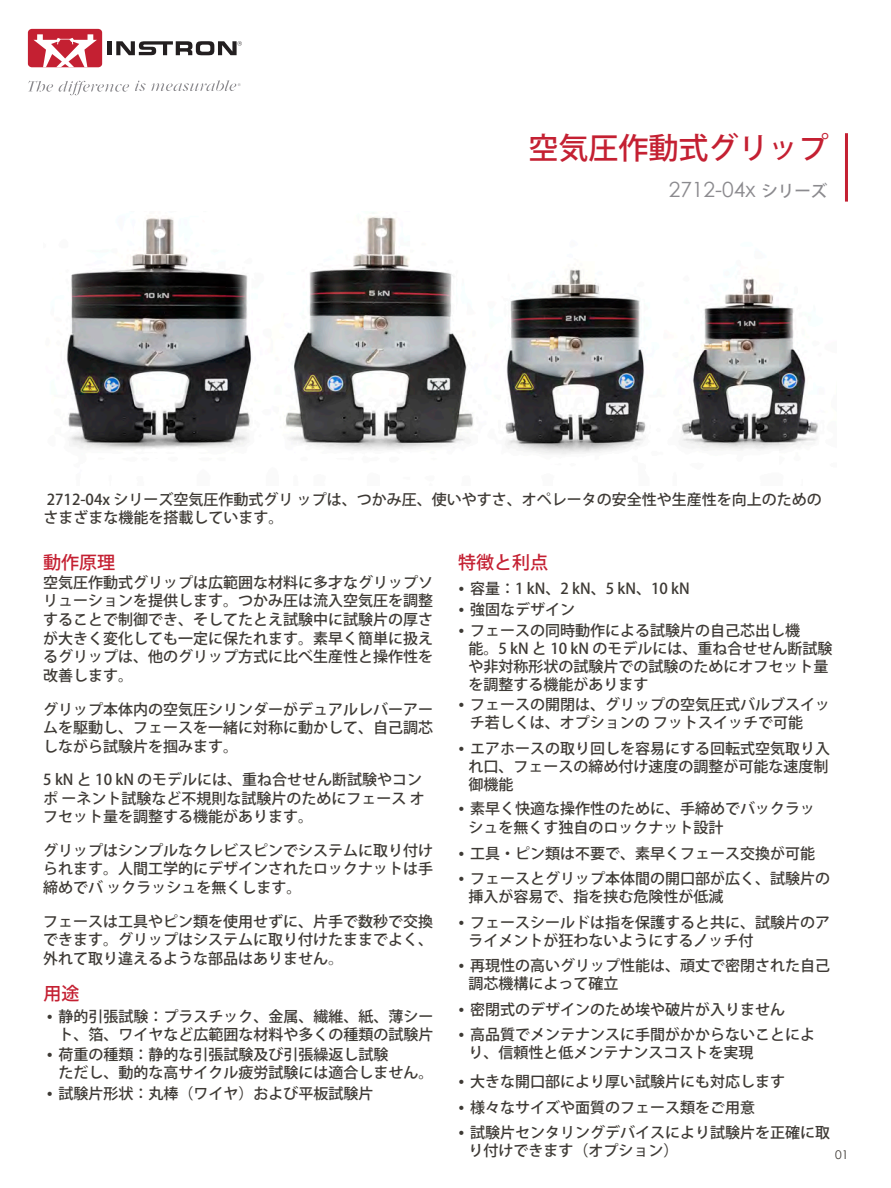
<style>
.page{position:relative;width:891px;height:1188px;background:#fff}
.page>*{position:absolute;margin:0;border:0;box-sizing:border-box;transform-origin:0 0}
.t1{font:500 30px "Koz Go Pr 6 N";color:#c42032}
.t2{font:21px "Century Gothic";color:#8b8a8e}
.t3{font:500 18px "Koz Go Pr 6 N";color:#c42032}
.t4{font:500 15px/18px "Koz Go Pr 6 N";color:#3d3934}
.t5{font:12px "Century Gothic";color:#3d3934}
.s1{font-family:"Koz Go Pr 6 N";font-weight:500;font-size:16.5px}
.s2{font-family:"Franklin Gothic";font-weight:400}
.s3{font-family:"Koz Min Pr 6 N";font-weight:400}
</style>
<div class="page">
<div style="left:28px;top:29px;width:74px;height:38px;background:#c42032;border-radius:4px"></div>
<svg style="left:33px;top:34px;width:64px;height:33px"></svg>
<div style="left:107px;top:41px;width:5px;height:14px;background:#231f20"></div>
<svg style="left:116px;top:41px;width:126px;height:14px"></svg>
<svg style="left:28px;top:80px;width:213px;height:15px"></svg>
<hr style="left:845px;top:133px;width:3px;height:69px;background:#c42032">
<img style="left:67px;top:212px;width:751px;height:242px">
<p class="t1" style="left:528px;top:131px;width:302px">空気圧作動式グリップ</p>
<p class="t2" style="left:669px;top:175px;width:160px">2712-04x <span class="s1">シリーズ</span></p>
<p class="t4" style="left:43px;top:491px;width:780px">2712-04x シリーズ空気圧作動式グリ ップは、つかみ圧、使いやすさ、オペレータの安全性や生産性を向上のためのさまざまな機能を搭載しています。</p>
<p class="t3" style="left:458px;top:552px;width:91px">特徴と利点</p>
<p class="t4" style="left:456px;top:580px;width:235px"><span class="s2">•</span> 容量：1 kN、2 kN、5 kN、10 kN</p>
<p class="t4" style="left:456px;top:601px;width:120px"><span class="s2">•</span> 強固なデザイン</p>
<p class="t4" style="left:468px;top:622px;width:366px;text-indent:-12px"><span class="s2">•</span> フェースの同時動作による試験片の自己芯出し機<br>能。5 kN と 10 kN のモデルには、重ね合せせん断試験や非対称形状の試験片での試験のためにオフセット量を調整する機能があります</p>
<p class="t4" style="left:470px;top:696px;width:362px;text-indent:-14px"><span class="s2">•</span> フェースの開閉は、グリップの空気圧式バルブスイッチ若しくは、オプションの フットスイッチで可能</p>
<p class="t4" style="left:468px;top:740px;width:363px;text-indent:-12px"><span class="s2">•</span> エアホースの取り回しを容易にする回転式空気取り入れ口、フェースの締め付け速度の調整が可能な速度制御機能</p>
<p class="t4" style="left:468px;top:799px;width:348px;line-height:19.2px;text-indent:-12px"><span class="s2">•</span> 素早く快適な操作性のために、手締めでバックラッシュを無くす独自のロックナット設計</p>
<p class="t4" style="left:456px;top:845px;width:360px"><span class="s2">•</span> 工具・ピン類は不要で、素早くフェース交換が可能</p>
<p class="t4" style="left:468px;top:870px;width:363px;text-indent:-12px"><span class="s2">•</span> フェースとグリップ本体間の開口部が広く、試験片の挿入が容易で、指を挟む危険性が低減</p>
<p class="t4" style="left:468px;top:914px;width:363px;text-indent:-12px"><span class="s2">•</span> フェースシールドは指を保護すると共に、試験片のアライメントが狂わないようにするノッチ付</p>
<p class="t4" style="left:468px;top:957px;width:363px;text-indent:-12px"><span class="s2">•</span> 再現性の高いグリップ性能は、頑丈で密閉された自己調芯機構によって確立</p>
<p class="t4" style="left:456px;top:1001px;width:330px"><span class="s2">•</span> 密閉式のデザインのため埃や破片が入りません</p>
<p class="t4" style="left:468px;top:1026px;width:348px;text-indent:-12px"><span class="s2">•</span> 高品質でメンテナンスに手間がかからないことにより、信頼性と低メンテナンスコストを実現</p>
<p class="t4" style="left:456px;top:1073px;width:330px"><span class="s2">•</span> 大きな開口部により厚い試験片にも対応します</p>
<p class="t4" style="left:456px;top:1098px;width:300px"><span class="s2">•</span> 様々なサイズや面質のフェース類をご用意</p>
<p class="t4" style="left:468px;top:1124px;width:363px;text-indent:-12px"><span class="s2">•</span> 試験片センタリングデバイスにより試験片を正確に取り付けできます（オプション）</p>
<p class="t3" style="left:43px;top:552px;width:74px">動作原理</p>
<p class="t4" style="left:43px;top:574px;width:392px;line-height:18.6px;text-align:justify">空気圧作動式グリップは広範囲な材料に多才なグリップソリューションを提供します。つかみ圧は流入空気圧を調整することで制御でき、そしてたとえ試験中に試験片の厚さが大きく変化しても一定に保たれます。素早く簡単に扱えるグリップは、他のグリップ方式に比べ生産性と操作性を改善します。</p>
<p class="t4" style="left:43px;top:700px;width:392px;line-height:18.6px;text-align:justify">グリップ本体内の空気圧シリンダーがデュアルレバーアームを駆動し、フェースを一緒に対称に動かして、自己調芯しながら試験片を掴みます。</p>
<p class="t4" style="left:43px;top:771px;width:383px;line-height:18.6px">5 kN と 10 kN のモデルには、重ね合せせん断試験やコンポ ーネント試験など不規則な試験片のためにフェース オフセット量を調整する機能があります。</p>
<p class="t4" style="left:43px;top:842px;width:392px;text-align:justify">グリップはシンプルなクレビスピンでシステムに取り付けられます。人間工学的にデザインされたロックナットは手締めでバ ックラッシュを無くします。</p>
<p class="t4" style="left:43px;top:912px;width:391px;line-height:18.6px;text-align:justify">フェースは工具やピン類を使用せずに、片手で数秒で交換できます。グリップはシステムに取り付けたままでよく、外れて取り違えるような部品はありません<span class="s3">。</span></p>
<p class="t3" style="left:43px;top:984px;width:37px">用途</p>
<p class="t4" style="left:45px;top:1007px;width:390px;text-align:right"><span class="s2">•</span> 静的引張試験：プラスチック、金属、繊維、紙、薄シート、箔、ワイヤなど広範囲な材料や多くの種類の試験片</p>
<p class="t4" style="left:58px;top:1046px;width:376px;text-indent:-14px"><span class="s2">•</span> 荷重の種類：静的な引張試験及び引張繰返し試験<br>ただし、動的な高サイクル疲労試験には適合しません。</p>
<p class="t4" style="left:45px;top:1085px;width:330px"><span class="s2">•</span> 試験片形状：丸棒（ワイヤ）および平板試験片</p>
<p class="t5" style="left:835px;top:1146px;width:15px">01</p>
</div>
